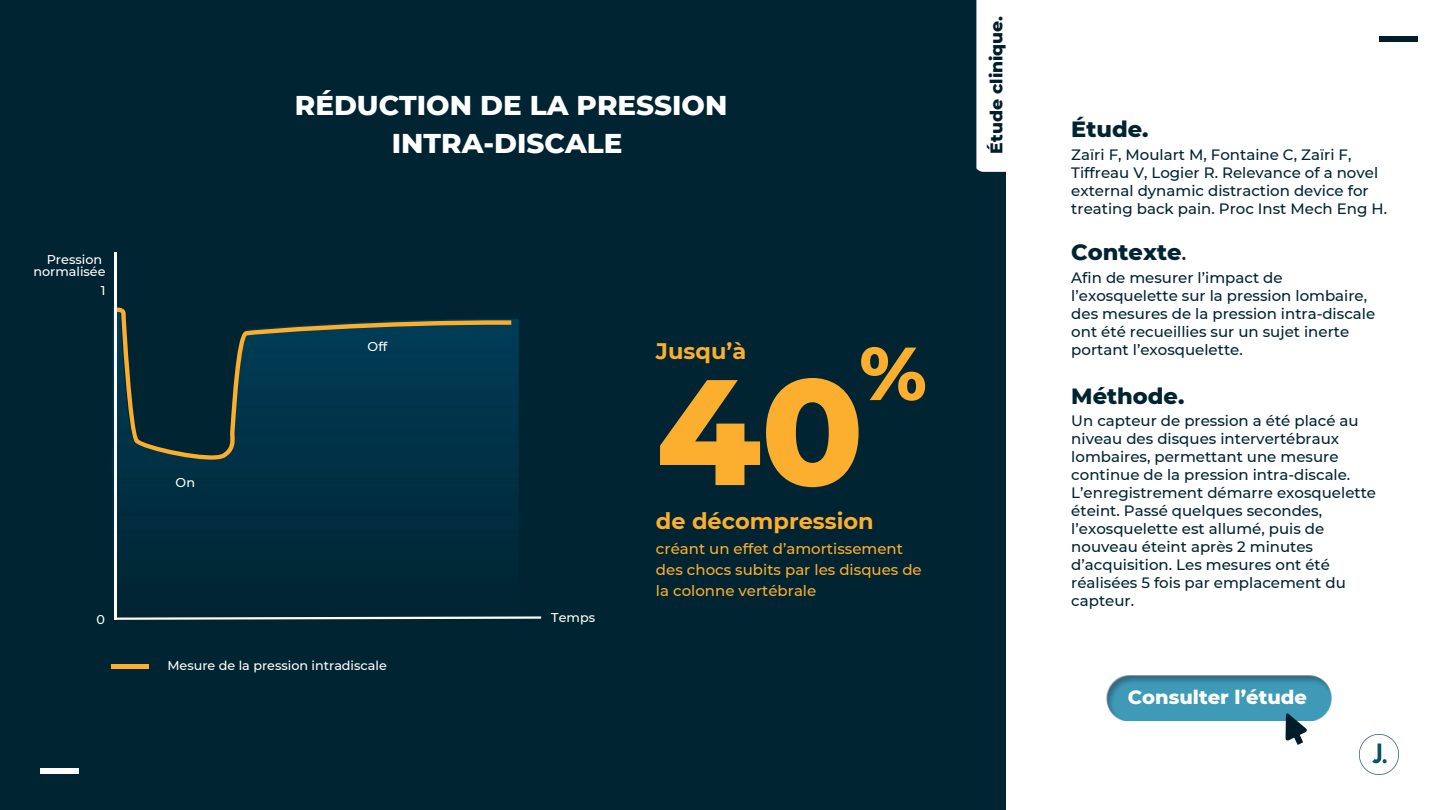
<style>
.page{position:relative;width:1440px;height:810px;background:#fff}
.page>*{position:absolute;margin:0;border:0;box-sizing:border-box;transform-origin:0 0}
.t1{font:800 150px "Montserrat";color:#fcae2e}
.t2{font:800 75px "Montserrat";color:#fcae2e}
.t3{font:800 27.75px/38.2px "Montserrat";color:#fff;text-align:center}
.t4{font:800 22.5px "Montserrat";color:#002431}
.t5{font:700 22.5px "Montserrat";color:#fcae2e}
.t6{font:800 19.5px "Montserrat";color:#fff}
.t7{font:800 17.25px "Montserrat";color:#001e29}
.t8{font:500 15px/18px "Montserrat";color:#002431}
.t9{font:500 15px/20.9px "Montserrat";color:#fcae2e}
.t10{font:500 12.75px "Montserrat";color:#fff}
.s1{font-weight:500}
</style>
<div class="page">
<div style="left:0;top:0;width:1006px;height:810px;background:#002431"></div>
<div style="left:112px;top:305px;width:406px;height:236px;background:#002e40"></div>
<hr style="left:111px;top:664px;width:38px;height:4px;background:#fcae2e">
<svg style="left:117px;top:308px;width:394px;height:152px;fill:#003448"></svg>
<hr style="left:114px;top:253px;width:3px;height:367px;background:#fff">
<div style="left:976px;top:0;width:30px;height:172px;background:#fff"></div>
<div style="left:40px;top:768px;width:38px;height:6px;background:#fff"></div>
<div style="left:1379px;top:36px;width:39px;height:6px;background:#001e29"></div>
<img style="left:1107px;top:675px;width:224px;height:45px">
<svg style="left:1286px;top:713px;width:21px;height:32px"></svg>
<img style="left:1359px;top:735px;width:39px;height:39px">
<svg style="left:117px;top:616px;width:425px;height:4px"></svg>
<p class="t10" style="left:47px;top:251px;width:57px">Pression</p>
<p class="t10" style="left:33px;top:263px;width:74px">normalisée</p>
<p class="t10" style="left:101px;top:282px;width:6px">1</p>
<p class="t10" style="left:97px;top:612px;width:10px">0</p>
<h1 class="t3" style="left:295px;top:86px;width:434px">RÉDUCTION DE LA PRESSION<br>INTRA-DISCALE</h1>
<h2 class="t7" style="left:986px;top:154px;width:139px;rotate:-90deg">Étude clinique.</h2>
<p class="t10" style="left:176px;top:474px;width:21px">On</p>
<p class="t10" style="left:368px;top:338px;width:21px">Off</p>
<p class="t10" style="left:167px;top:658px;width:221px">Mesure de la pression intradiscale</p>
<p class="t10" style="left:551px;top:609px;width:45px">Temps</p>
<h4 class="t5" style="left:656px;top:338px;width:92px">Jusqu’à</h4>
<h5 class="t2" style="left:859px;top:327px;width:69px">%</h5>
<h5 class="t1" style="left:656px;top:340px;width:209px">40</h5>
<h5 class="t5" style="left:656px;top:507px;width:219px">de décompression</h5>
<p class="t9" style="left:656px;top:538px;width:267px">créant un effet d’amortissement des chocs subits par les disques de la colonne vertébrale</p>
<p class="t4" style="left:1071px;top:116px;width:79px">Étude.</p>
<p class="t8" style="left:1071px;top:146px;width:317px">Zaïri F, Moulart M, Fontaine C, Zaïri F, Tiffreau V, Logier R. Relevance of a novel external dynamic distraction device for treating back pain. Proc Inst Mech Eng H.</p>
<p class="t4" style="left:1071px;top:238px;width:117px">Contexte<span class="s1">.</span></p>
<p class="t8" style="left:1071px;top:268px;width:305px">Afin de mesurer l’impact de l’exosquelette sur la pression lombaire, des mesures de la pression intra-discale ont été recueillies sur un sujet inerte portant l’exosquelette.</p>
<p class="t4" style="left:1071px;top:382px;width:115px">Méthode.</p>
<p class="t8" style="left:1071px;top:412px;width:306px">Un capteur de pression a été placé au niveau des disques intervertébraux lombaires, permettant une mesure continue de la pression intra-discale.<br>L’enregistrement démarre exosquelette éteint. Passé quelques secondes, l’exosquelette est allumé, puis de nouveau éteint après 2 minutes d’acquisition. Les mesures ont été réalisées 5 fois par emplacement du capteur.</p>
<h2 class="t6" style="left:1128px;top:685px;width:181px">Consulter l’étude</h2>
</div>
